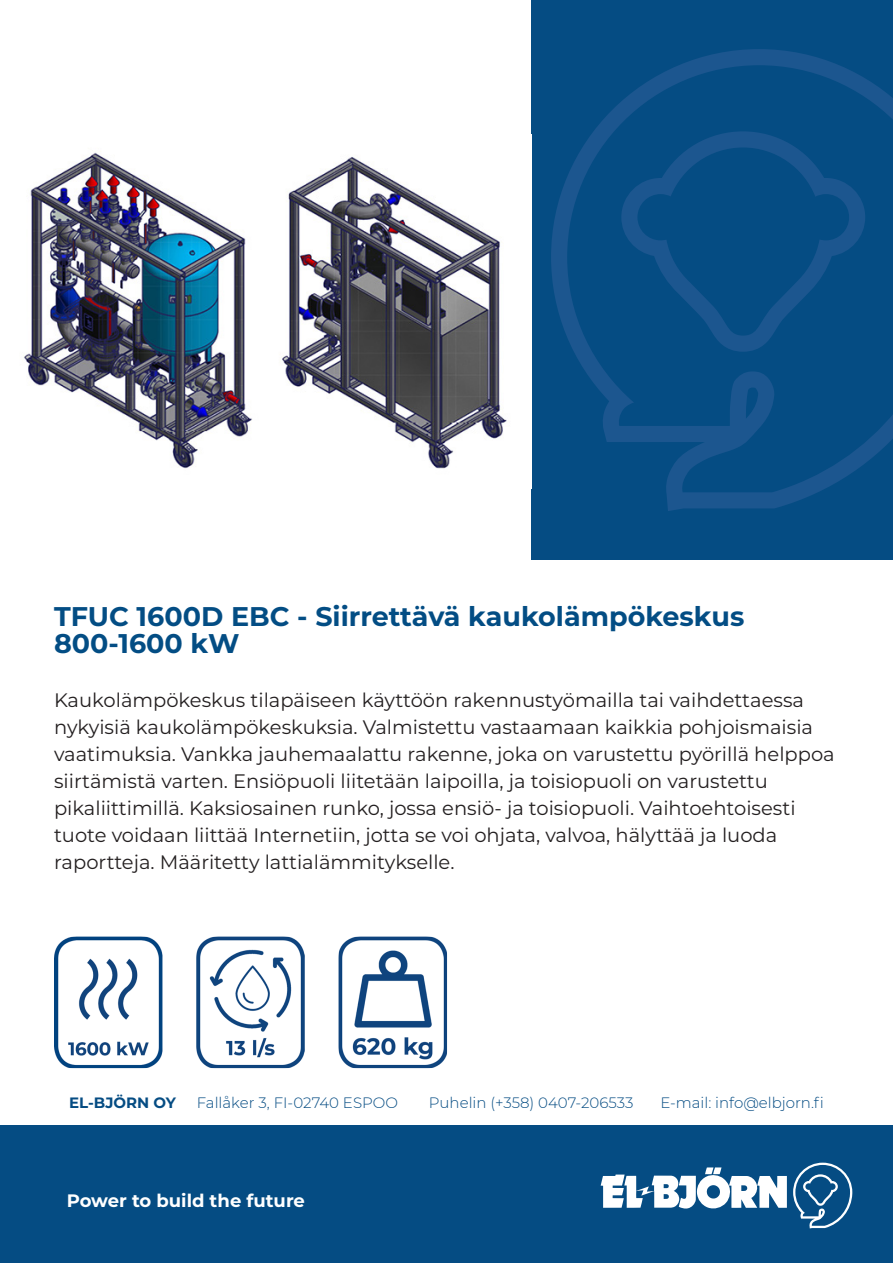
<style>
.page{position:relative;width:893px;height:1263px;background:#fff}
.page>*{position:absolute;margin:0;border:0;box-sizing:border-box;transform-origin:0 0}
.t1{font:700 27px "Montserrat";color:#034d84}
.t2{font:19.5px/27px "Montserrat";color:#231f20}
.t3{font:700 18px "Montserrat";color:#fff}
.t4{font:300 15px "Montserrat";color:#054c83}
.t5{font:700 15px "Montserrat";color:#054c83}
</style>
<div class="page">
<div style="left:0;top:1126px;width:893px;height:137px;background:#054c83"></div>
<svg style="left:601px;top:1167px;width:186px;height:42px"></svg>
<svg style="left:793px;top:1163px;width:59px;height:65px"></svg>
<div style="left:531px;top:0;width:362px;height:559px;background:#054c83"></div>
<svg style="left:551px;top:49px;width:342px;height:462px"></svg>
<svg style="left:621px;top:131px;width:244px;height:221px"></svg>
<img style="left:54px;top:936px;width:108px;height:132px">
<img style="left:196px;top:936px;width:109px;height:132px">
<img style="left:339px;top:936px;width:108px;height:132px">
<img style="left:24px;top:151px;width:483px;height:318px">
<p class="t1" style="left:54px;top:597px;width:692px">TFUC 1600D EBC - Siirrettävä kaukolämpökeskus</p>
<p class="t1" style="left:54px;top:624px;width:187px">800-1600 kW</p>
<p class="t2" style="left:54px;top:686px;width:782px">Kaukolämpökeskus tilapäiseen käyttöön rakennustyömailla tai vaihdettaessa nykyisiä kaukolämpökeskuksia. Valmistettu vastaamaan kaikkia pohjoismaisia vaatimuksia. Vankka jauhemaalattu rakenne, joka on varustettu pyörillä helppoa siirtämistä varten. Ensiöpuoli liitetään laipoilla, ja toisiopuoli on varustettu</p>
<p class="t2" style="left:54px;top:794px;width:743px">pikaliittimillä. Kaksiosainen runko, jossa ensiö- ja toisiopuoli. Vaihtoehtoisesti tuote voidaan liittää Internetiin, jotta se voi ohjata, valvoa, hälyttää ja luoda</p>
<p class="t2" style="left:54px;top:848px;width:402px">raportteja. Määritetty lattialämmitykselle.</p>
<p class="t5" style="left:69px;top:1092px;width:108px">EL-BJÖRN OY</p>
<p class="t4" style="left:197px;top:1093px;width:203px">Fallåker 3, FI-02740 ESPOO</p>
<p class="t4" style="left:429px;top:1093px;width:206px">Puhelin (+358) 0407-206533</p>
<p class="t4" style="left:660px;top:1093px;width:165px">E-mail: info@elbjorn.fi</p>
<p class="t3" style="left:67px;top:1188px;width:240px">Power to build the future</p>
</div>
